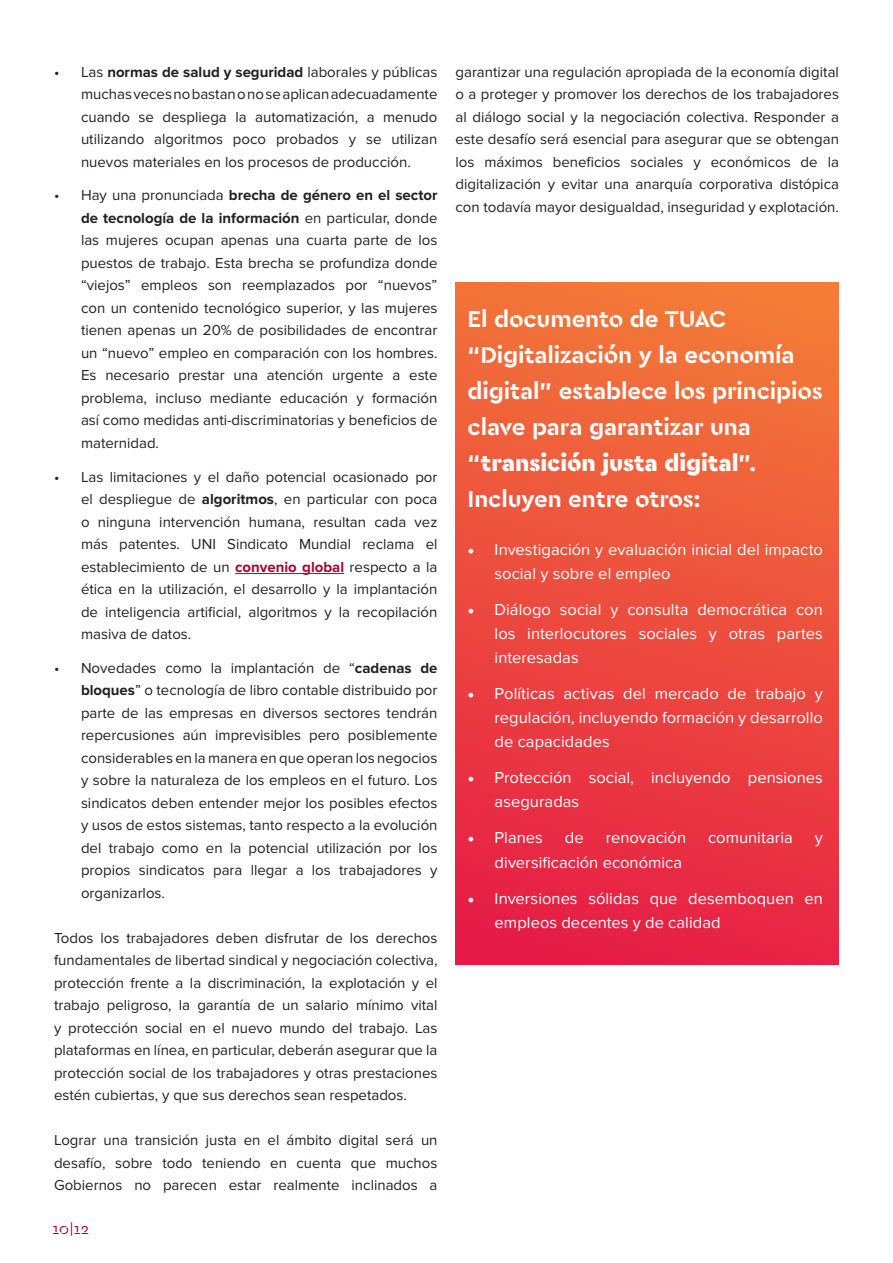
<style>
.page{position:relative;width:893px;height:1263px;background:#fff}
.page>*{position:absolute;margin:0;border:0;box-sizing:border-box;transform-origin:0 0}
.t1{font:700 24px/36px "Cera Stencil PRO";letter-spacing:-.005em;color:#fff}
.t2{font:16.5px/24px "Proxima Nova";color:#fff}
.t3{font:15px/22.5px "Proxima Nova";color:#231f20;text-align:justify}
.t4{font:15px "Cera Stencil PRO";color:#a50235}
.s1{font-weight:700}
.s2{font-weight:700;color:#a50235}
.s3{font-weight:900}
.s4{font-family:"Minion Pro";font-size:18px}
</style>
<div class="page">
<hr style="left:235px;top:573px;width:109px;height:1px;background:#a50235">
<div style="left:455px;top:282px;width:384px;height:683px;background:linear-gradient(to bottom,#f37a37,#e61d45)"></div>
<p class="t3" style="left:81px;top:60px;width:358px;text-indent:-27px">• Las <span class="s1">normas de salud y seguridad</span> laborales y públicas muchas veces no bastan o no se aplican adecuadamente cuando se despliega la automatización, a menudo utilizando algoritmos poco probados y se utilizan nuevos materiales en los procesos de producción.</p>
<p class="t3" style="left:81px;top:184px;width:358px;text-indent:-27px">• Hay una pronunciada <span class="s1">brecha de género en el sector de tecnología de la información</span> en particular, donde las mujeres ocupan apenas una cuarta parte de los puestos de trabajo. Esta brecha se profundiza donde “viejos” empleos son reemplazados por “nuevos” con un contenido tecnológico superior, y las mujeres tienen apenas un 20% de posibilidades de encontrar un “nuevo” empleo en comparación con los hombres.<br>Es necesario prestar una atención urgente a este problema, incluso mediante educación y formación así como medidas anti-discriminatorias y beneficios de maternidad.</p>
<p class="t3" style="left:81px;top:465px;width:358px;text-indent:-27px">• Las limitaciones y el daño potencial ocasionado por el despliegue de <span class="s1">algoritmos</span>, en particular con poca o ninguna intervención humana, resultan cada vez más patentes. UNI Sindicato Mundial reclama el establecimiento de un <span class="s2">convenio global</span> respecto a la ética en la utilización, el desarrollo y la implantación de inteligencia artificial, algoritmos y la recopilación masiva de datos.</p>
<p class="t3" style="left:81px;top:657px;width:358px;text-indent:-27px">• Novedades como la implantación de “<span class="s1">cadenas de bloques</span>” o tecnología de libro contable distribuido por parte de las empresas en diversos sectores tendrán repercusiones aún imprevisibles pero posiblemente considerables en la manera en que operan los negocios y sobre la naturaleza de los empleos en el futuro. Los sindicatos deben entender mejor los posibles efectos y usos de estos sistemas, tanto respecto a la evolución del trabajo como en la potencial utilización por los propios sindicatos para llegar a los trabajadores y organizarlos.</p>
<p class="t3" style="left:54px;top:927px;width:385px">Todos los trabajadores deben disfrutar de los derechos fundamentales de libertad sindical y negociación colectiva, protección frente a la discriminación, la explotación y el trabajo peligroso, la garantía de un salario mínimo vital y protección social en el nuevo mundo del trabajo. Las plataformas en línea, en particular, deberán asegurar que la protección social de los trabajadores y otras prestaciones estén cubiertas, y que sus derechos sean respetados.</p>
<p class="t3" style="left:54px;top:1129px;width:385px">Lograr una transición justa en el ámbito digital será un desafío, sobre todo teniendo en cuenta que muchos Gobiernos no parecen estar realmente inclinados a</p>
<p class="t4" style="left:52px;top:1219px;width:38px">10|12</p>
<p class="t3" style="left:455px;top:60px;width:385px">garantizar una regulación apropiada de la economía digital o a proteger y promover los derechos de los trabajadores al diálogo social y la negociación colectiva. Responder a este desafío será esencial para asegurar que se obtengan los máximos beneficios sociales y económicos de la digitalización y evitar una anarquía corporativa distópica con todavía mayor desigualdad, inseguridad y explotación.</p>
<h1 class="t1" style="left:468px;top:300px;width:357px">El documento de TUAC “Digitalización y la economía digital” establece los principios clave para garantizar una “<span class="s3">transición justa digital</span>”.<br>Incluyen entre otros:</h1>
<p class="t2" style="left:495px;top:538px;width:330px;text-indent:-27px"><span class="s4">•</span> Investigación y evaluación inicial del impacto social y sobre el empleo</p>
<p class="t2" style="left:495px;top:598px;width:330px;text-align:justify;text-indent:-27px"><span class="s4">•</span> Diálogo social y consulta democrática con los interlocutores sociales y otras partes interesadas</p>
<p class="t2" style="left:495px;top:682px;width:330px;text-align:justify;text-indent:-27px"><span class="s4">•</span> Políticas activas del mercado de trabajo y regulación, incluyendo formación y desarrollo de capacidades</p>
<p class="t2" style="left:495px;top:766px;width:330px;text-indent:-27px"><span class="s4">•</span> Protección social, incluyendo pensiones aseguradas</p>
<p class="t2" style="left:468px;top:826px;width:77px"><span class="s4">•</span> Planes</p>
<p class="t2" style="left:565px;top:826px;width:20px">de</p>
<p class="t2" style="left:606px;top:826px;width:82px">renovación</p>
<p class="t2" style="left:708px;top:826px;width:86px">comunitaria</p>
<p class="t2" style="left:815px;top:826px;width:10px">y</p>
<p class="t2" style="left:495px;top:850px;width:189px">diversificación económica</p>
<p class="t2" style="left:495px;top:886px;width:330px;text-indent:-27px"><span class="s4">•</span> Inversiones sólidas que desemboquen en empleos decentes y de calidad</p>
</div>
